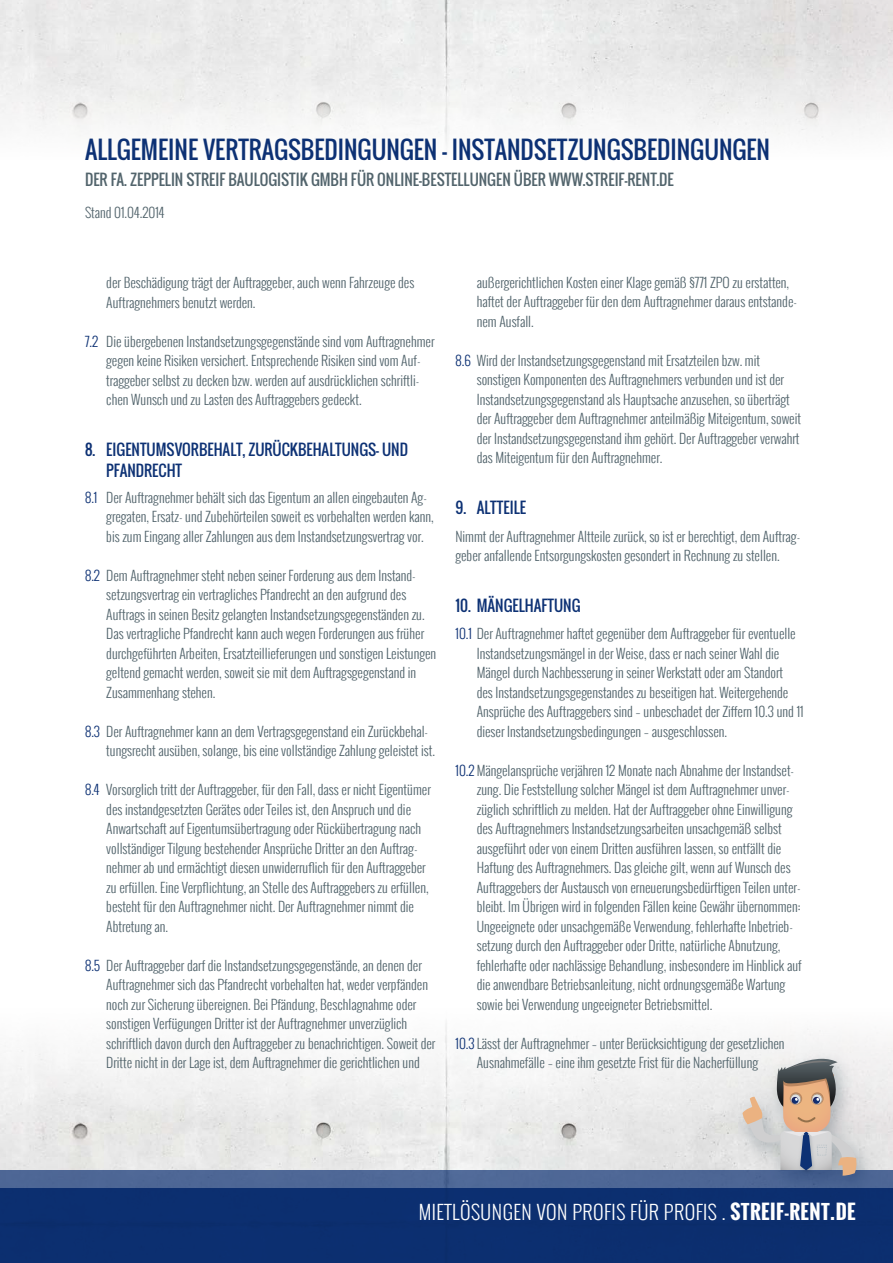
<style>
.page{position:relative;width:893px;height:1263px;background:#fff}
.page>*{position:absolute;margin:0;border:0;box-sizing:border-box;transform-origin:0 0}
.t1{font:24px "Oswald";color:#0d3174}
.t2{font:300 19.5px "Oswald";letter-spacing:.025em;color:#fff}
.t3{font:15px "Oswald";color:#52646c}
.t4{font:15px/21px "Oswald";color:#0d3174}
.t5{font:300 13.5px/19.5px "Oswald";color:#52646c}
.s1{color:#0d3174}
.s2{font-weight:700}
</style>
<div class="page">
<img style="left:0;top:1129px;width:693px;height:41px">
<div style="left:0;top:995px;width:893px;height:134px;background:linear-gradient(to bottom,#fff,#e8e8e7)"></div>
<img style="left:693px;top:1012px;width:200px;height:158px">
<svg style="left:0;top:1170px;width:893px;height:93px;background:#173876"></svg>
<img style="left:747px;top:1078px;width:120px;height:147px">
<svg style="left:742px;top:1056px;width:116px;height:120px;background:#c1b9b5"></svg>
<img style="left:0;top:0;width:893px;height:55px">
<div style="left:0;top:55px;width:893px;height:115px;background:linear-gradient(to bottom,#e7e7e7,#fff)"></div>
<h1 class="t1" style="left:85px;top:132px;width:687px">ALLGEMEINE VERTRAGSBEDINGUNGEN – INSTANDSETZUNGSBEDINGUNGEN</h1>
<p class="t3" style="left:85px;top:168px;width:590px">DER FA. ZEPPELIN STREIF BAULOGISTIK GMBH FÜR ONLINE-BESTELLUNGEN ÜBER WWW.STREIF-RENT.DE</p>
<p class="t5" style="left:85px;top:203px;width:81px">Stand 01.04.2014</p>
<p class="t5" style="left:106px;top:273px;width:309px">der Beschädigung trägt der Auftraggeber, auch wenn Fahrzeuge des<br>Auftragnehmers benutzt werden.</p>
<p class="t5" style="left:106px;top:331px;width:330px;text-indent:-21px"><span class="s1">7.2</span> Die übergebenen Instandsetzungsgegenstände sind vom Auftragnehmer gegen keine Risiken versichert. Entsprechende Risiken sind vom Auf&shy;traggeber selbst zu decken bzw. werden auf ausdrücklichen schriftli&shy;chen Wunsch und zu Lasten des Auftraggebers gedeckt.</p>
<p class="t4" style="left:106px;top:439px;width:303px;text-indent:-21px">8. EIGENTUMSVORBEHALT, ZURÜCKBEHALTUNGS- UND<br>PFANDRECHT</p>
<p class="t5" style="left:106px;top:487px;width:329px;text-indent:-21px"><span class="s1">8.1</span> Der Auftragnehmer behält sich das Eigentum an allen eingebauten Ag&shy;gregaten, Ersatz- und Zubehörteilen soweit es vorbehalten werden kann, bis zum Eingang aller Zahlungen aus dem Instandsetzungsvertrag vor.</p>
<p class="t5" style="left:106px;top:565px;width:331px;text-indent:-21px"><span class="s1">8.2</span> Dem Auftragnehmer steht neben seiner Forderung aus dem Instand&shy;setzungsvertrag ein vertragliches Pfandrecht an den aufgrund des Auftrags in seinen Besitz gelangten Instandsetzungsgegenständen zu.<br>Das vertragliche Pfandrecht kann auch wegen Forderungen aus früher durchgeführten Arbeiten, Ersatzteillieferungen und sonstigen Leistungen geltend gemacht werden, soweit sie mit dem Auftragsgegenstand in Zusammenhang stehen.</p>
<p class="t5" style="left:106px;top:721px;width:330px;text-indent:-21px"><span class="s1">8.3</span> Der Auftragnehmer kann an dem Vertragsgegenstand ein Zurückbehal&shy;tungsrecht ausüben, solange, bis eine vollständige Zahlung geleistet ist.</p>
<p class="t5" style="left:106px;top:780px;width:326px;text-indent:-21px"><span class="s1">8.4</span> Vorsorglich tritt der Auftraggeber, für den Fall, dass er nicht Eigentümer des instandgesetzten Gerätes oder Teiles ist, den Anspruch und die Anwartschaft auf Eigentumsübertragung oder Rückübertragung nach vollständiger Tilgung bestehender Ansprüche Dritter an den Auftrag&shy;nehmer ab und ermächtigt diesen unwiderruflich für den Auftraggeber zu erfüllen. Eine Verpflichtung, an Stelle des Auftraggebers zu erfüllen, besteht für den Auftragnehmer nicht. Der Auftragnehmer nimmt die Abtretung an.</p>
<p class="t5" style="left:106px;top:955px;width:331px;text-indent:-21px"><span class="s1">8.5</span> Der Auftraggeber darf die Instandsetzungsgegenstände, an denen der Auftragnehmer sich das Pfandrecht vorbehalten hat, weder verpfänden noch zur Sicherung übereignen. Bei Pfändung, Beschlagnahme oder sonstigen Verfügungen Dritter ist der Auftragnehmer unverzüglich schriftlich davon durch den Auftraggeber zu benachrichtigen. Soweit der Dritte nicht in der Lage ist, dem Auftragnehmer die gerichtlichen und</p>
<p class="t5" style="left:477px;top:272px;width:322px">außergerichtlichen Kosten einer Klage gemäß §771 ZPO zu erstatten, haftet der Auftraggeber für den dem Auftragnehmer daraus entstande&shy;nem Ausfall.</p>
<p class="t5" style="left:477px;top:350px;width:326px;text-indent:-21px"><span class="s1">8.6</span> Wird der Instandsetzungsgegenstand mit Ersatzteilen bzw. mit sonstigen Komponenten des Auftragnehmers verbunden und ist der Instandsetzungsgegenstand als Hauptsache anzusehen, so überträgt der Auftraggeber dem Auftragnehmer anteilmäßig Miteigentum, soweit der Instandsetzungsgegenstand ihm gehört. Der Auftraggeber verwahrt das Miteigentum für den Auftragnehmer.</p>
<p class="t4" style="left:455px;top:497px;width:72px">9. ALTTEILE</p>
<p class="t5" style="left:455px;top:526px;width:346px">Nimmt der Auftragnehmer Altteile zurück, so ist er berechtigt, dem Auftrag&shy;geber anfallende Entsorgungskosten gesondert in Rechnung zu stellen.</p>
<p class="t4" style="left:455px;top:595px;width:126px">10. MÄNGELHAFTUNG</p>
<p class="t5" style="left:477px;top:624px;width:328px;text-indent:-21px"><span class="s1">10.1</span> Der Auftragnehmer haftet gegenüber dem Auftraggeber für eventuelle Instandsetzungsmängel in der Weise, dass er nach seiner Wahl die Mängel durch Nachbesserung in seiner Werkstatt oder am Standort<br>des Instandsetzungsgegenstandes zu beseitigen hat. Weitergehende Ansprüche des Auftraggebers sind – unbeschadet der Ziffern 10.3 und 11 dieser Instandsetzungsbedingungen – ausgeschlossen.</p>
<p class="t5" style="left:477px;top:760px;width:327px;text-indent:-21px"><span class="s1">10.2</span>Mängelansprüche verjähren 12 Monate nach Abnahme der Instandset&shy;zung. Die Feststellung solcher Mängel ist dem Auftragnehmer unver&shy;züglich schriftlich zu melden. Hat der Auftraggeber ohne Einwilligung des Auftragnehmers Instandsetzungsarbeiten unsachgemäß selbst ausgeführt oder von einem Dritten ausführen lassen, so entfällt die Haftung des Auftragnehmers. Das gleiche gilt, wenn auf Wunsch des Auftraggebers der Austausch von erneuerungsbedürftigen Teilen unter&shy;bleibt. Im Übrigen wird in folgenden Fällen keine Gewähr übernommen:<br>Ungeeignete oder unsachgemäße Verwendung, fehlerhafte Inbetrieb&shy;setzung durch den Auftraggeber oder Dritte, natürliche Abnutzung, fehlerhafte oder nachlässige Behandlung, insbesondere im Hinblick auf die anwendbare Betriebsanleitung, nicht ordnungsgemäße Wartung sowie bei Verwendung ungeeigneter Betriebsmittel.</p>
<p class="t5" style="left:455px;top:1033px;width:331px;text-align:center"><span class="s1">10.3</span> Lässt der Auftragnehmer – unter Berücksichtigung der gesetzlichen<br>Ausnahmefälle – eine ihm gesetzte Frist für die Nacherfüllung</p>
<h2 class="t2" style="left:419px;top:1198px;width:438px">MIETLÖSUNGEN VON PROFIS FÜR PROFIS . <span class="s2">STREIF-RENT.DE</span></h2>
</div>
